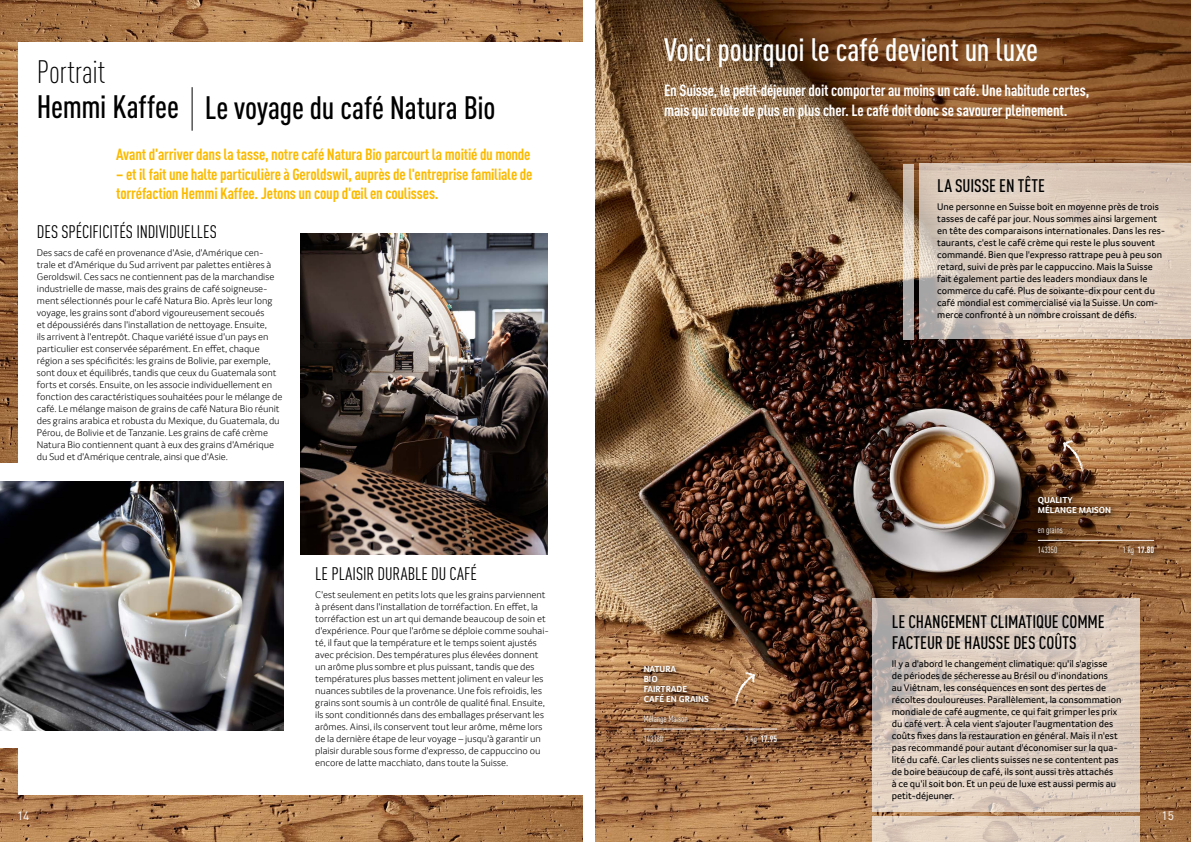
<style>
.page{position:relative;width:1191px;height:842px;background:#fff}
.page>*{position:absolute;margin:0;border:0;box-sizing:border-box;transform-origin:0 0}
.handfont{font:500 condensed 32px "DIN Pro";letter-spacing:-.005em;color:#000}
.handfont-2{font:500 condensed 32px "DIN Pro";letter-spacing:-.01em;color:#fff}
.handfont-3{font:300 condensed 32px "DIN Pro";color:#000}
.Titel_Redaktion{font:500 condensed 18px/21.6px "DIN Pro";letter-spacing:-.005em;color:#000}
.Titel_Redaktion-2{font:condensed 18px "DIN Pro";letter-spacing:-.005em;color:#000}
.Titel_Redaktion-3{font:700 condensed 16px/19.2px "DIN Pro";letter-spacing:-.01em;color:#fbba00}
.Titel_Redaktion-4{font:700 condensed 16px "DIN Pro";letter-spacing:-.015em;color:#fff}
.t1{font:12px "DIN Pro";color:#fff}
.t2{font:300 10px/12px "Transgourmet";color:#000}
.t3{font:10px/12px "Transgourmet";letter-spacing:-.005em;color:#000}
.Titel{font:700 9px/10px "Transgourmet";color:#fff}
.grundtext_d{font:condensed 9px "DIN Pro";color:#fff}
.art-nr_Einheit{font:700 condensed 9px "DIN Pro";color:#fff}
.art-nr_Einheit-2{font:condensed 9px "DIN Pro";color:#fff}
.s1{font-weight:400}
</style>
<div class="page">
<img style="left:595px;top:0;width:596px;height:842px">
<hr style="left:192px;top:87px;width:1px;height:44px;background:#000">
<img style="left:300px;top:234px;width:247px;height:320px">
<div style="left:640px;top:662px;width:144px;height:89px;background:#000;opacity:.75"></div>
<hr style="left:643px;top:729px;width:134px;height:1px;background:#fff">
<div style="left:1034px;top:493px;width:127px;height:70px;background:#000;opacity:.75"></div>
<hr style="left:1037px;top:540px;width:117px;height:1px;background:#fff">
<svg style="left:733px;top:671px;width:23px;height:39px"></svg>
<svg style="left:1062px;top:440px;width:23px;height:39px"></svg>
<img style="left:0;top:41px;width:17px;height:421px">
<img style="left:0;top:748px;width:17px;height:48px">
<img style="left:0;top:482px;width:283px;height:248px">
<img style="left:0;top:796px;width:583px;height:46px">
<img style="left:0;top:0;width:583px;height:41px">
<svg style="left:918px;top:164px;width:273px;height:175px;background:#d1c1b3"></svg>
<svg style="left:903px;top:164px;width:10px;height:175px;background:#c9c0b7"></svg>
<svg style="left:872px;top:598px;width:268px;height:214px;background:#cdbeb3"></svg>
<svg style="left:872px;top:816px;width:268px;height:26px;background:#e0cebe"></svg>
<div style="left:932px;top:171px;width:244px;height:160px;background:#fff;opacity:.75"></div>
<div style="left:887px;top:609px;width:246px;height:205px;background:#fff;opacity:.75"></div>
<p class="handfont-3" style="left:37px;top:49px;width:70px">Portrait</p>
<p class="handfont" style="left:37px;top:83px;width:144px">Hemmi Kaffee</p>
<p class="handfont" style="left:205px;top:84px;width:292px">Le voyage du café Natura Bio</p>
<p class="Titel_Redaktion-3" style="left:116px;top:144px;width:416px">Avant d'arriver dans la tasse, notre café Natura Bio parcourt la moitié du monde</p>
<p class="Titel_Redaktion-3" style="left:116px;top:163px;width:418px">– et il fait une halte particulière à Geroldswil, auprès de l'entreprise familiale de torréfaction Hemmi Kaffee. Jetons un coup d'œil en coulisses.</p>
<p class="Titel_Redaktion-2" style="left:37px;top:218px;width:181px">DES SPÉCIFICITÉS INDIVIDUELLES</p>
<p class="t2" style="left:37px;top:246px;width:247px">Des sacs de café en provenance d'Asie, d'Amérique cen&shy;trale et d'Amérique du Sud arrivent par palettes entières à Geroldswil. Ces sacs ne contiennent pas de la marchandise industrielle de masse, mais des grains de café soigneuse&shy;ment sélectionnés pour le café Natura Bio. Après leur long voyage, les grains sont d'abord vigoureusement secoués<br>et dépoussiérés dans l'installation de nettoyage. Ensuite,<br>ils arrivent à l'entrepôt. Chaque variété issue d'un pays en particulier est conservée séparément. En effet, chaque région a ses spécificités: les grains de Bolivie, par exemple, sont doux et équilibrés, tandis que ceux du Guatemala sont forts et corsés. Ensuite, on les associe individuellement en fonction des caractéristiques souhaitées pour le mélange de café. Le mélange maison de grains de café Natura Bio réunit des grains arabica et robusta du Mexique, du Guatemala, du Pérou, de Bolivie et de Tanzanie. Les grains de café crème Natura Bio contiennent quant à eux des grains d'Amérique du Sud et d'Amérique centrale, ainsi que d'Asie.</p>
<p class="t1" style="left:17px;top:806px;width:14px">14</p>
<p class="Titel_Redaktion-2" style="left:315px;top:560px;width:163px">LE PLAISIR DURABLE DU CAFÉ</p>
<p class="t2" style="left:315px;top:588px;width:235px">C'est seulement en petits lots que les grains parviennent à présent dans l'installation de torréfaction. En effet, la torréfaction est un art qui demande beaucoup de soin et d'expérience. Pour que l'arôme se déploie comme souhai&shy;té, il faut que la température et le temps soient ajustés avec précision. Des températures plus élevées donnent un arôme plus sombre et plus puissant, tandis que des températures plus basses mettent joliment en valeur les nuances subtiles de la provenance. Une fois refroidis, les grains sont soumis à un contrôle de qualité final. Ensuite, ils sont conditionnés dans des emballages préservant les arômes. Ainsi, ils conservent tout leur arôme, même lors de la dernière étape de leur voyage – jusqu'à garantir un plaisir durable sous forme d'expresso, de cappuccino ou encore de latte macchiato, dans toute la Suisse.</p>
<p class="handfont-2" style="left:664px;top:26px;width:375px">Voici pourquoi le café devient un luxe</p>
<p class="Titel_Redaktion-4" style="left:664px;top:79px;width:426px">En Suisse, le petit-déjeuner doit comporter au moins un café. Une habitude certes,</p>
<p class="Titel_Redaktion-4" style="left:664px;top:98px;width:405px">mais qui coûte de plus en plus cher. Le café doit donc se savourer pleinement.</p>
<p class="Titel_Redaktion" style="left:937px;top:173px;width:109px">LA SUISSE EN TÊTE</p>
<p class="t3" style="left:937px;top:200px;width:229px">Une personne en Suisse boit en moyenne près de trois tasses de café par jour. Nous sommes ainsi largement en tête des comparaisons internationales. Dans les res&shy;taurants, c'est le café crème qui reste le plus souvent commandé. Bien que l'expresso rattrape peu à peu son retard, suivi de près par le cappuccino. Mais la Suisse fait également partie des leaders mondiaux dans le commerce du café. Plus de soixante-dix pour cent du café mondial est commercialisé via la Suisse. Un com&shy;merce confronté à un nombre croissant de défis.</p>
<p class="Titel" style="left:643px;top:664px;width:67px">NATURA<br>BIO<br>FAIRTRADE<br>CAFÉ EN GRAINS</p>
<p class="grundtext_d" style="left:643px;top:712px;width:46px">Mélange Maison</p>
<p class="art-nr_Einheit-2" style="left:643px;top:732px;width:21px">143360</p>
<p class="art-nr_Einheit" style="left:745px;top:732px;width:33px"><span class="s1">1 kg</span> 17.95</p>
<p class="Titel" style="left:1037px;top:495px;width:75px">QUALITY<br>MÉLANGE MAISON</p>
<p class="grundtext_d" style="left:1037px;top:524px;width:26px">en grains</p>
<p class="art-nr_Einheit-2" style="left:1037px;top:544px;width:21px">143350</p>
<p class="art-nr_Einheit" style="left:1122px;top:543px;width:33px"><span class="s1">1 kg</span> 17.80</p>
<p class="Titel_Redaktion" style="left:892px;top:609px;width:214px">LE CHANGEMENT CLIMATIQUE COMME<br>FACTEUR DE HAUSSE DES COÛTS</p>
<p class="t3" style="left:891px;top:658px;width:231px">Il y a d'abord le changement climatique: qu'il s'agisse<br>de périodes de sécheresse au Brésil ou d'inondations<br>au Viêtnam, les conséquences en sont des pertes de récoltes douloureuses. Parallèlement, la consommation mondiale de café augmente, ce qui fait grimper les prix du café vert. À cela vient s'ajouter l'augmentation des coûts fixes dans la restauration en général. Mais il n'est pas recommandé pour autant d'économiser sur la qua&shy;lité du café. Car les clients suisses ne se contentent pas de boire beaucoup de café, ils sont aussi très attachés<br>à ce qu'il soit bon. Et un peu de luxe est aussi permis au petit-déjeuner.</p>
<p class="t1" style="left:1161px;top:806px;width:14px">15</p>
</div>
